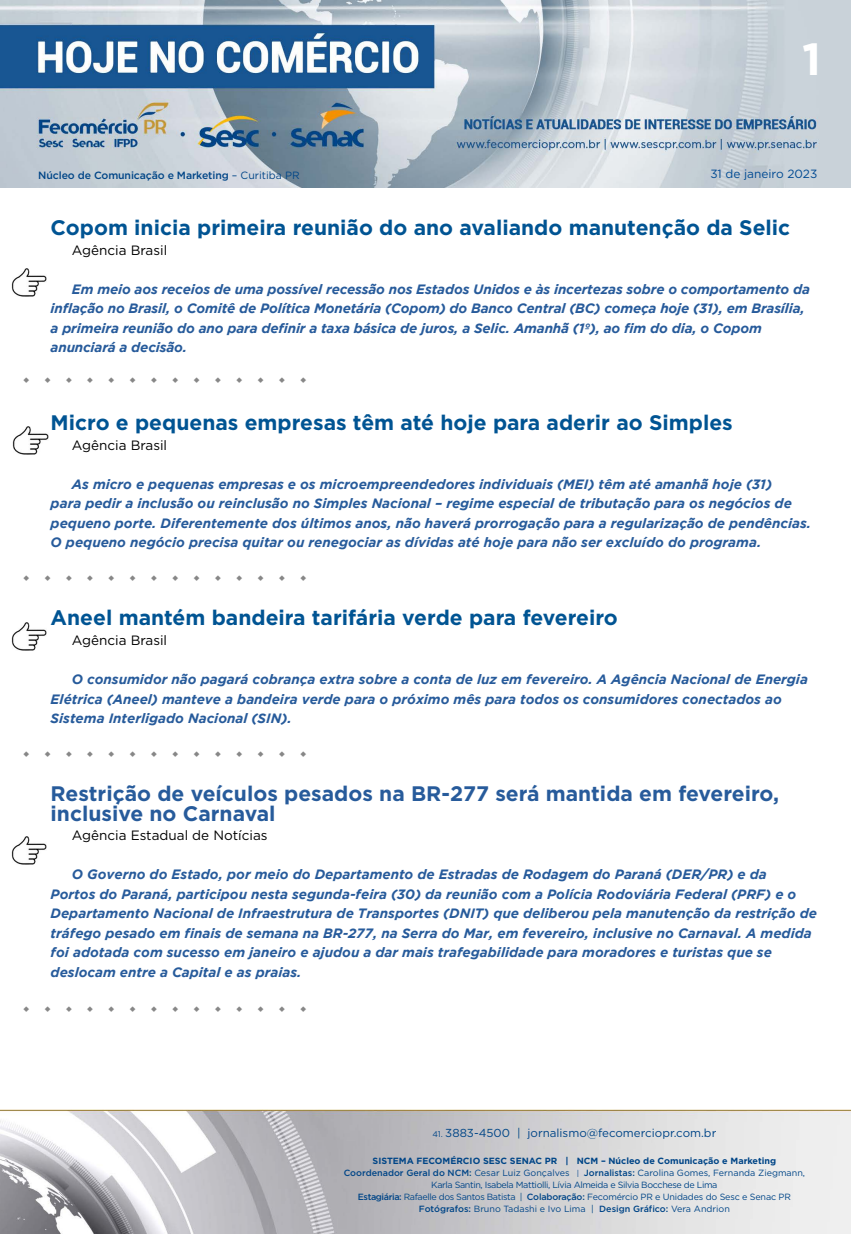
<style>
.page{position:relative;width:851px;height:1234px;background:#fff}
.page>*{position:absolute;margin:0;border:0;box-sizing:border-box;transform-origin:0 0}
.t1{font:700 45px "Gotham";color:#fff}
.t2{font:700 21px "Gotham";color:#005493}
.t3{font:700 21px/19.5px "Gotham";color:#275b9b}
.t4{font:italic 700 13.5px/19.5px "Gotham";color:#275b9b}
.t5{font:13.5px "Gotham";color:#000}
.t6{font:11.85px "Gotham";color:#004a93}
.t7{font:11.55px "Gotham";color:#004587}
.t8{font:500 10.5px "Gotham";letter-spacing:-.01em;color:#004587}
.t9{font:9px/12px "Gotham";letter-spacing:-.02em;color:#004587;text-align:center}
.s1{font-weight:400}
.s2{font-size:8.25px}
.s3{font-weight:700}
.s4{font-weight:500}
.s5{font-size:7.65px}
</style>
<div class="page">
<img style="left:0;top:0;width:850px;height:188px">
<img style="left:0;top:1109px;width:850px;height:124px">
<img style="left:12px;top:269px;width:35px;height:27px">
<img style="left:13px;top:426px;width:35px;height:28px">
<img style="left:12px;top:622px;width:35px;height:28px">
<img style="left:12px;top:836px;width:35px;height:28px">
<h1 class="t1" style="left:802px;top:29px;width:20px">1</h1>
<p class="t8" style="left:38px;top:168px;width:263px">Núcleo de Comunicação e Marketing <span class="s1">– Curitiba PR</span></p>
<p class="t6" style="left:710px;top:168px;width:108px">31 de janeiro 2023</p>
<h2 class="t2" style="left:51px;top:214px;width:741px">Copom inicia primeira reunião do ano avaliando manutenção da Selic</h2>
<p class="t5" style="left:72px;top:242px;width:97px">Agência Brasil</p>
<p class="t4" style="left:51px;top:279px;width:760px;text-indent:21px">Em meio aos receios de uma possível recessão nos Estados Unidos e às incertezas sobre o comportamento da inflação no Brasil, o Comitê de Política Monetária (Copom) do Banco Central (BC) começa hoje (31), em Brasília, a primeira reunião do ano para definir a taxa básica de juros, a Selic. Amanhã (1º), ao fim do dia, o Copom anunciará a decisão.</p>
<h2 class="t2" style="left:51px;top:409px;width:683px">Micro e pequenas empresas têm até hoje para aderir ao Simples</h2>
<p class="t5" style="left:72px;top:437px;width:97px">Agência Brasil</p>
<p class="t4" style="left:51px;top:474px;width:762px;text-indent:21px">As micro e pequenas empresas e os microempreendedores individuais (MEI) têm até amanhã hoje (31)<br>para pedir a inclusão ou reinclusão no Simples Nacional – regime especial de tributação para os negócios de pequeno porte. Diferentemente dos últimos anos, não haverá prorrogação para a regularização de pendências.<br>O pequeno negócio precisa quitar ou renegociar as dívidas até hoje para não ser excluído do programa.</p>
<h2 class="t2" style="left:51px;top:604px;width:568px">Aneel mantém bandeira tarifária verde para fevereiro</h2>
<p class="t5" style="left:72px;top:632px;width:97px">Agência Brasil</p>
<p class="t4" style="left:51px;top:669px;width:758px;text-indent:21px">O consumidor não pagará cobrança extra sobre a conta de luz em fevereiro. A Agência Nacional de Energia<br>Elétrica (Aneel) manteve a bandeira verde para o próximo mês para todos os consumidores conectados ao<br>Sistema Interligado Nacional (SIN).</p>
<h2 class="t3" style="left:51px;top:783px;width:730px">Restrição de veículos pesados na BR-277 será mantida em fevereiro, inclusive no Carnaval</h2>
<p class="t5" style="left:72px;top:827px;width:197px">Agência Estadual de Notícias</p>
<p class="t4" style="left:51px;top:864px;width:767px;text-indent:21px">O Governo do Estado, por meio do Departamento de Estradas de Rodagem do Paraná (DER/PR) e da<br>Portos do Paraná, participou nesta segunda-feira (30) da reunião com a Polícia Rodoviária Federal (PRF) e o Departamento Nacional de Infraestrutura de Transportes (DNIT) que deliberou pela manutenção da restrição de tráfego pesado em finais de semana na BR-277, na Serra do Mar, em fevereiro, inclusive no Carnaval. A medida foi adotada com sucesso em janeiro e ajudou a dar mais trafegabilidade para moradores e turistas que se deslocam entre a Capital e as praias.</p>
<p class="t7" style="left:432px;top:1126px;width:285px"><span class="s2">41.</span> 3883-4500 | jornalismo@fecomerciopr.com.br</p>
<p class="t9" style="left:343px;top:1154px;width:463px"><span class="s3">SISTEMA FECOMÉRCIO SESC SENAC PR | NCM – Núcleo de Comunicação e Marketing </span><span class="s4">Coordenador Geral do NCM:</span> Cesar Luiz Gonçalves <span class="s5">|</span> <span class="s4">Jornalistas:</span> Carolina Gomes, Fernanda Ziegmann, Karla Santin, Isabela Mattiolli, Lívia Almeida e Silvia Bocchese de Lima<br><span class="s4">Estagiária:</span> Rafaelle dos Santos Batista | <span class="s4">Colaboração:</span> Fecomércio PR e Unidades do Sesc e Senac PR <span class="s4">Fotógrafos:</span> Bruno Tadashi e Ivo Lima | <span class="s4">Design Gráfico:</span> Vera Andrion</p>
</div>
